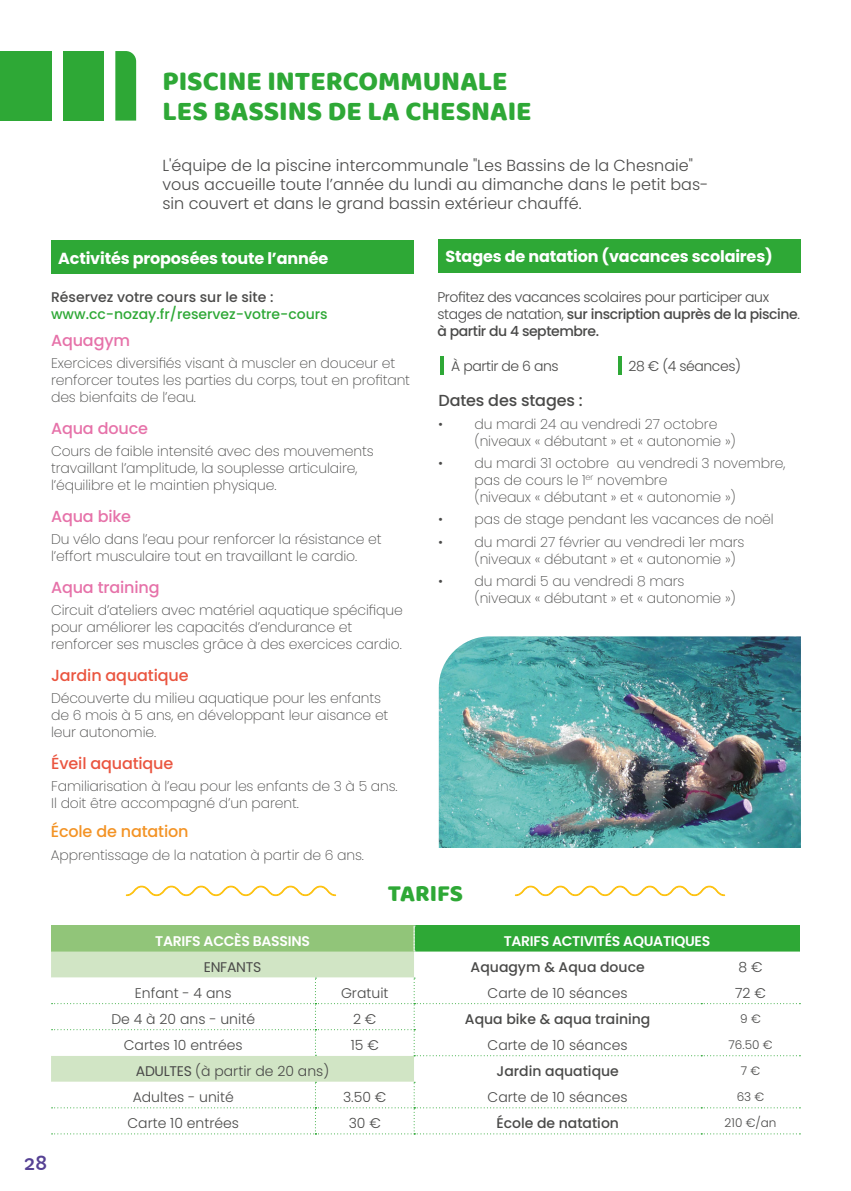
<style>
.page{position:relative;width:851px;height:1191px;background:#fff}
.page>*{position:absolute;margin:0;border:0;box-sizing:border-box;transform-origin:0 0}
.t1{font:28px/30px "Baloo";color:#2ea836}
.t2{font:24px "Baloo";color:#2ea836}
.t3{font:20px "Capriola";color:#564294}
.t4{font:300 16px/19.2px "Poppins";color:#4a4a49}
.t5{font:700 16px "Poppins";letter-spacing:-.01em;color:#fff}
.t6{font:500 16px "Poppins";letter-spacing:-.01em;color:#e672a9}
.t7{font:500 16px "Poppins";letter-spacing:-.01em;color:#ea5540}
.t8{font:500 16px "Poppins";letter-spacing:-.01em;color:#f39325}
.t9{font:500 16px "Poppins";letter-spacing:-.01em;color:#4a4a49}
.t10{font:200 14px/16.8px "Poppins";letter-spacing:-.01em;color:#4a4a49}
.t11{font:300 14px "Poppins";color:#4a4a49}
.t12{font:300 14px/16.8px "Poppins";letter-spacing:-.03em;color:#4a4a49}
.t13{font:500 14px "Poppins";color:#4a4a49}
.t14{font:500 14px/16.8px "Poppins";color:#2ea836}
.t15{font:600 14px "Poppins";letter-spacing:-.02em;color:#fff}
.t16{font:14px "Poppins";letter-spacing:-.02em;color:#4a4a49}
.t17{font:300 12px "Poppins";color:#4a4a49}
.s1{color:#4a4a49}
.s2{font-weight:500}
.s3{font-weight:400}
</style>
<div class="page">
<img style="left:438px;top:636px;width:362px;height:212px">
<svg style="left:115px;top:51px;width:21px;height:70px"></svg>
<div style="left:63px;top:51px;width:40px;height:70px;background:#2ea836"></div>
<div style="left:0;top:51px;width:51px;height:70px;background:#2ea836"></div>
<svg style="left:125px;top:885px;width:211px;height:11px"></svg>
<svg style="left:514px;top:885px;width:211px;height:11px"></svg>
<div style="left:51px;top:925px;width:363px;height:26px;background:#91c579"></div>
<div style="left:414px;top:925px;width:385px;height:26px;background:#2ea836"></div>
<svg style="left:51px;top:951px;width:748px;height:158px"></svg>
<svg style="left:413px;top:925px;width:2px;height:26px"></svg>
<svg style="left:52px;top:1081px;width:748px;height:53px"></svg>
<svg style="left:52px;top:977px;width:748px;height:79px"></svg>
<div style="left:51px;top:240px;width:362px;height:34px;background:#2ea836"></div>
<div style="left:438px;top:239px;width:362px;height:33px;background:#2ea836"></div>
<hr style="left:440px;top:356px;width:3px;height:18px;background:#2ea836">
<hr style="left:618px;top:356px;width:3px;height:18px;background:#2ea836">
<p class="t1" style="left:162px;top:66px;width:370px">PISCINE INTERCOMMUNALE<br>LES BASSINS DE LA CHESNAIE</p>
<p class="t4" style="left:162px;top:156px;width:547px">L'équipe de la piscine intercommunale "Les Bassins de la Chesnaie" vous accueille toute l’année du lundi au dimanche dans le petit bas&shy;sin couvert et dans le grand bassin extérieur chauffé.</p>
<p class="t5" style="left:58px;top:249px;width:271px">Activités proposées toute l’année</p>
<p class="t14" style="left:51px;top:289px;width:278px"><span class="s1">Réservez votre cours sur le site : </span>www.cc-nozay.fr/reservez-votre-cours</p>
<p class="t6" style="left:51px;top:331px;width:81px">Aquagym</p>
<p class="t10" style="left:51px;top:355px;width:360px">Exercices diversifiés visant à muscler en douceur et renforcer toutes les parties du corps, tout en profitant des bienfaits de l’eau.</p>
<p class="t6" style="left:51px;top:419px;width:98px">Aqua douce</p>
<p class="t10" style="left:51px;top:443px;width:324px">Cours de faible intensité avec des mouvements travaillant l’amplitude, la souplesse articulaire, l’équilibre et le maintien physique.</p>
<p class="t6" style="left:51px;top:507px;width:81px">Aqua bike</p>
<p class="t10" style="left:51px;top:531px;width:332px">Du vélo dans l’eau pour renforcer la résistance et l’effort musculaire tout en travaillant le cardio.</p>
<p class="t6" style="left:51px;top:578px;width:110px">Aqua training</p>
<p class="t10" style="left:51px;top:602px;width:353px">Circuit d’ateliers avec matériel aquatique spécifique pour améliorer les capacités d’endurance et renforcer ses muscles grâce à des exercices cardio.</p>
<p class="t7" style="left:51px;top:666px;width:139px">Jardin aquatique</p>
<p class="t10" style="left:51px;top:690px;width:339px">Découverte du milieu aquatique pour les enfants de 6 mois à 5 ans, en développant leur aisance et leur autonomie.</p>
<p class="t7" style="left:51px;top:754px;width:124px">Éveil aquatique</p>
<p class="t10" style="left:51px;top:778px;width:348px">Familiarisation à l’eau pour les enfants de 3 à 5 ans.<br>Il doit être accompagné d’un parent.</p>
<p class="t8" style="left:51px;top:822px;width:139px">École de natation</p>
<p class="t10" style="left:51px;top:846px;width:314px">Apprentissage de la natation à partir de 6 ans.</p>
<p class="t5" style="left:445px;top:247px;width:328px">Stages de natation (vacances scolaires)</p>
<p class="t12" style="left:437px;top:289px;width:364px">Profitez des vacances scolaires pour participer aux stages de natation, <span class="s2">sur inscription auprès de la piscine</span>. <span class="s2">à partir du 4 septembre.</span></p>
<p class="t12" style="left:451px;top:357px;width:109px">À partir de 6 ans</p>
<p class="t12" style="left:628px;top:357px;width:114px">28 € (4 séances)</p>
<p class="t9" style="left:438px;top:391px;width:146px">Dates des stages :</p>
<p class="t10" style="left:474px;top:416px;width:263px;text-indent:-36px">• du mardi 24 au vendredi 27 octobre (niveaux « débutant » et « autonomie »)</p>
<p class="t10" style="left:474px;top:455px;width:312px;text-indent:-36px">• du mardi 31 octobre au vendredi 3 novembre, pas de cours le 1<sup>er</sup> novembre<br>(niveaux « débutant » et « autonomie »)</p>
<p class="t10" style="left:438px;top:511px;width:337px">• pas de stage pendant les vacances de noël</p>
<p class="t10" style="left:474px;top:533px;width:271px;text-indent:-36px">• du mardi 27 février au vendredi 1er mars (niveaux « débutant » et « autonomie »)</p>
<p class="t10" style="left:474px;top:573px;width:263px;text-indent:-36px">• du mardi 5 au vendredi 8 mars (niveaux « débutant » et « autonomie »)</p>
<p class="t2" style="left:388px;top:878px;width:77px">TARIFS</p>
<h3 class="t3" style="left:24px;top:1150px;width:25px">28</h3>
<p class="t15" style="left:155px;top:933px;width:156px">TARIFS ACCÈS BASSINS</p>
<p class="t15" style="left:503px;top:933px;width:208px">TARIFS ACTIVITÉS AQUATIQUES</p>
<p class="t16" style="left:204px;top:959px;width:59px">ENFANTS</p>
<p class="t13" style="left:470px;top:959px;width:175px">Aquagym &amp; Aqua douce</p>
<p class="t11" style="left:738px;top:959px;width:26px">8 €</p>
<p class="t11" style="left:135px;top:985px;width:98px">Enfant - 4 ans</p>
<p class="t11" style="left:341px;top:985px;width:49px">Gratuit</p>
<p class="t11" style="left:487px;top:985px;width:141px">Carte de 10 séances</p>
<p class="t11" style="left:735px;top:985px;width:32px">72 €</p>
<p class="t11" style="left:111px;top:1011px;width:145px">De 4 à 20 ans - unité</p>
<p class="t11" style="left:353px;top:1011px;width:25px">2 €</p>
<p class="t13" style="left:465px;top:1011px;width:187px">Aqua bike &amp; aqua training</p>
<p class="t17" style="left:740px;top:1011px;width:22px">9 €</p>
<p class="t11" style="left:124px;top:1037px;width:120px">Cartes 10 entrées</p>
<p class="t11" style="left:351px;top:1037px;width:30px">15 €</p>
<p class="t11" style="left:487px;top:1037px;width:141px">Carte de 10 séances</p>
<p class="t17" style="left:728px;top:1037px;width:46px">76.50 €</p>
<p class="t11" style="left:136px;top:1063px;width:195px"><span class="s3">ADULTES</span> (à partir de 20 ans)</p>
<p class="t13" style="left:496px;top:1063px;width:124px">Jardin aquatique</p>
<p class="t17" style="left:740px;top:1064px;width:21px">7 €</p>
<p class="t11" style="left:133px;top:1089px;width:103px">Adultes - unité</p>
<p class="t11" style="left:343px;top:1089px;width:45px">3.50 €</p>
<p class="t11" style="left:487px;top:1089px;width:141px">Carte de 10 séances</p>
<p class="t17" style="left:736px;top:1090px;width:29px">63 €</p>
<p class="t11" style="left:127px;top:1115px;width:113px">Carte 10 entrées</p>
<p class="t11" style="left:348px;top:1115px;width:34px">30 €</p>
<p class="t13" style="left:496px;top:1115px;width:124px">École de natation</p>
<p class="t17" style="left:724px;top:1116px;width:53px">210 €/an</p>
</div>
